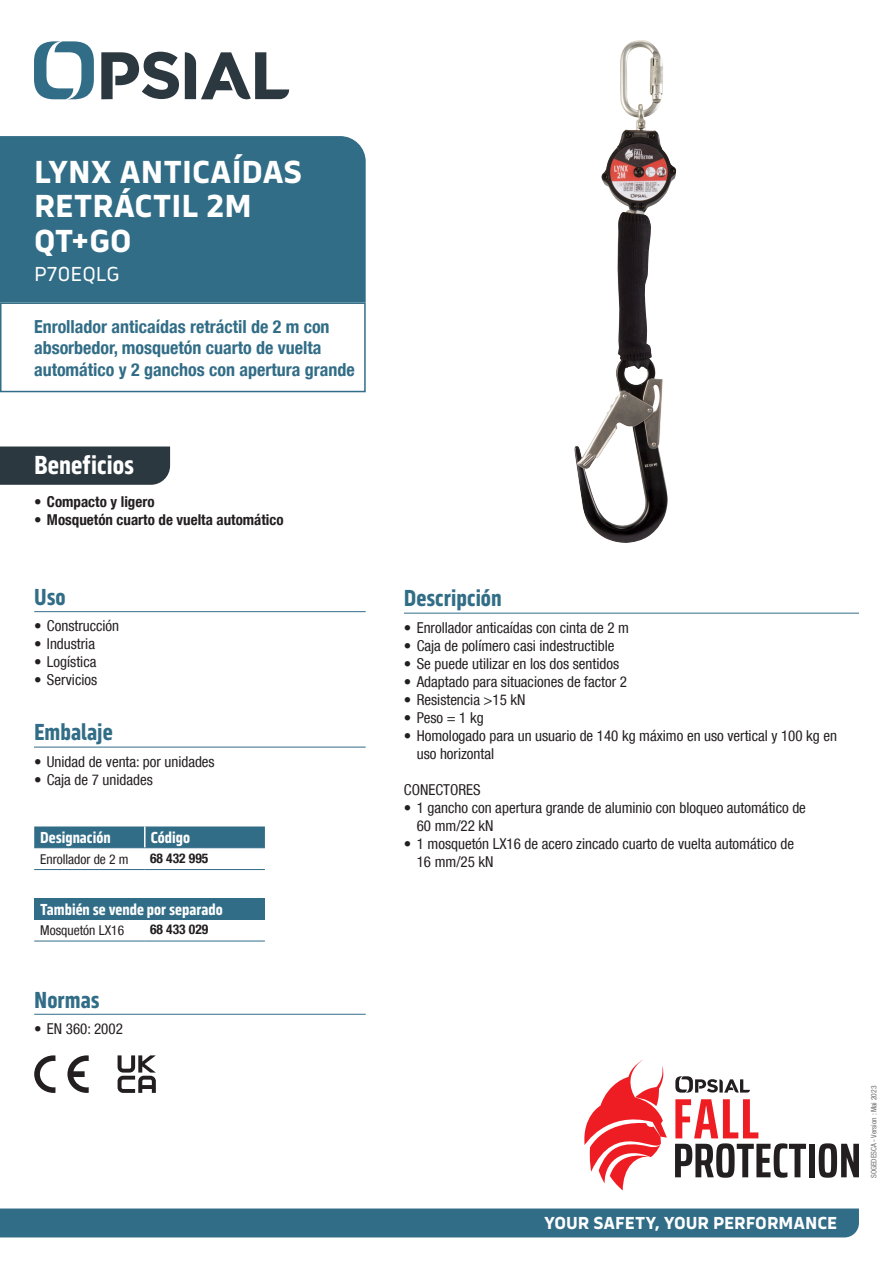
<style>
.page{position:relative;width:893px;height:1263px;background:#fff}
.page>*{position:absolute;margin:0;border:0;box-sizing:border-box;transform-origin:0 0}
.t1{font:700 33px/34.5px "Serca";color:#fff}
.t2{font:700 27px "Serca Condensed";color:#fff}
.t3{font:700 24px "Serca Condensed";color:#326d87}
.t4{font:21px "Serca";letter-spacing:-.005em;color:#fff}
.t5{font:700 condensed 18px/21.6px "Helvetica Neue LT Com";color:#326d87}
.t6{font:700 18px "Serca";color:#fff}
.t7{font:700 16.5px "Serca Condensed";color:#fff}
.t8{font:condensed 15px/18px "Helvetica Neue LT Com";color:#231f20}
.t9{font:700 condensed 15px "Helvetica Neue LT Com";color:#231f20}
.t10{font:condensed 13.5px "Helvetica Neue LT Com";color:#231f20}
.t11{font:700 condensed 13.5px "Helvetica Neue LT Com";color:#231f20}
.t12{font:condensed 7.5px "Helvetica Neue LT Com";color:#6c6d70}
</style>
<div class="page">
<div style="left:0;top:1208px;width:859px;height:29px;background:#326d87"></div>
<svg style="left:34px;top:41px;width:60px;height:58px"></svg>
<svg style="left:185px;top:52px;width:104px;height:48px"></svg>
<svg style="left:101px;top:52px;width:78px;height:47px"></svg>
<hr style="left:34px;top:747px;width:332px;height:1px;background:#326d87">
<div style="left:34px;top:826px;width:231px;height:21px;background:#326d87"></div>
<hr style="left:34px;top:847px;width:111px;height:1px;background:#326d87">
<hr style="left:145px;top:847px;width:120px;height:1px;background:#326d87">
<hr style="left:34px;top:869px;width:111px;height:1px;background:#326d87">
<hr style="left:144px;top:826px;width:2px;height:21px;background:#fff">
<hr style="left:145px;top:869px;width:120px;height:1px;background:#326d87">
<hr style="left:404px;top:613px;width:455px;height:1px;background:#326d87">
<hr style="left:34px;top:1014px;width:332px;height:1px;background:#326d87">
<hr style="left:34px;top:611px;width:332px;height:1px;background:#326d87">
<div style="left:0;top:446px;width:170px;height:39px;background:#2c3840"></div>
<div style="left:0;top:302px;width:366px;height:90px;border:2px solid #326d87"></div>
<div style="left:0;top:136px;width:366px;height:166px;background:#326d87"></div>
<svg style="left:118px;top:1055px;width:38px;height:38px"></svg>
<svg style="left:675px;top:1099px;width:131px;height:79px"></svg>
<div style="left:809px;top:1144px;width:6px;height:33px;background:#231f20"></div>
<svg style="left:819px;top:1143px;width:40px;height:35px"></svg>
<svg style="left:675px;top:1076px;width:75px;height:17px"></svg>
<svg style="left:584px;top:1060px;width:83px;height:130px"></svg>
<svg style="left:34px;top:1055px;width:21px;height:38px"></svg>
<svg style="left:67px;top:1055px;width:22px;height:38px"></svg>
<img style="left:574px;top:40px;width:94px;height:503px">
<div style="left:34px;top:898px;width:231px;height:21px;background:#326d87"></div>
<hr style="left:34px;top:919px;width:111px;height:1px;background:#326d87">
<hr style="left:145px;top:919px;width:120px;height:1px;background:#326d87">
<hr style="left:34px;top:941px;width:111px;height:1px;background:#326d87">
<hr style="left:145px;top:941px;width:120px;height:1px;background:#326d87">
<h1 class="t1" style="left:34px;top:154px;width:270px">LYNX ANTICAÍDAS<br>RETRÁCTIL 2M<br>QT+GO</h1>
<h3 class="t4" style="left:34px;top:262px;width:87px">P70EQLG</h3>
<p class="t5" style="left:34px;top:315px;width:322px">Enrollador anticaídas retráctil de 2 m con absorbedor, mosquetón cuarto de vuelta automático y 2 ganchos con apertura grande</p>
<h2 class="t2" style="left:34px;top:449px;width:101px">Beneficios</h2>
<p class="t9" style="left:34px;top:493px;width:122px">• Compacto y ligero</p>
<p class="t9" style="left:34px;top:511px;width:251px">• Mosquetón cuarto de vuelta automático</p>
<h3 class="t3" style="left:34px;top:583px;width:33px">Uso</h3>
<p class="t8" style="left:34px;top:617px;width:86px">• Construcción</p>
<p class="t8" style="left:34px;top:635px;width:62px">• Industria</p>
<p class="t8" style="left:34px;top:653px;width:64px">• Logística</p>
<p class="t8" style="left:34px;top:671px;width:64px">• Servicios</p>
<h3 class="t3" style="left:34px;top:718px;width:80px">Embalaje</h3>
<p class="t8" style="left:34px;top:752px;width:182px">• Unidad de venta: por unidades</p>
<p class="t8" style="left:34px;top:770px;width:120px">• Caja de 7 unidades</p>
<p class="t7" style="left:40px;top:828px;width:72px">Designación</p>
<p class="t7" style="left:151px;top:828px;width:41px">Código</p>
<p class="t10" style="left:40px;top:851px;width:90px">Enrollador de 2 m</p>
<p class="t11" style="left:150px;top:850px;width:60px">68 432 995</p>
<p class="t7" style="left:40px;top:900px;width:184px">También se vende por separado</p>
<p class="t10" style="left:40px;top:922px;width:85px">Mosquetón LX16</p>
<p class="t11" style="left:150px;top:921px;width:60px">68 433 029</p>
<h3 class="t3" style="left:34px;top:985px;width:67px">Normas</h3>
<p class="t8" style="left:34px;top:1019px;width:90px">• EN 360: 2002</p>
<h3 class="t3" style="left:404px;top:584px;width:99px">Descripción</h3>
<p class="t8" style="left:404px;top:618px;width:227px">• Enrollador anticaídas con cinta de 2 m</p>
<p class="t8" style="left:404px;top:636px;width:212px">• Caja de polímero casi indestructible</p>
<p class="t8" style="left:404px;top:654px;width:217px">• Se puede utilizar en los dos sentidos</p>
<p class="t8" style="left:404px;top:672px;width:225px">• Adaptado para situaciones de factor 2</p>
<p class="t8" style="left:404px;top:690px;width:123px">• Resistencia &gt;15 kN</p>
<p class="t8" style="left:404px;top:708px;width:81px">• Peso = 1 kg</p>
<p class="t8" style="left:417px;top:726px;width:422px;text-indent:-13px">• Homologado para un usuario de 140 kg máximo en uso vertical y 100 kg en uso horizontal</p>
<p class="t8" style="left:404px;top:780px;width:78px">CONECTORES</p>
<p class="t8" style="left:417px;top:798px;width:391px;text-indent:-13px">• 1 gancho con apertura grande de aluminio con bloqueo automático de<br>60 mm/22 kN</p>
<p class="t8" style="left:417px;top:834px;width:379px;text-indent:-13px">• 1 mosquetón LX16 de acero zincado cuarto de vuelta automático de<br>16 mm/25 kN</p>
<p class="t6" style="left:544px;top:1212px;width:295px">YOUR SAFETY, YOUR PERFORMANCE</p>
<p class="t12" style="left:869px;top:1178px;width:94px;rotate:-90deg">SOGEDESCA - Version : Mai 2023</p>
</div>
